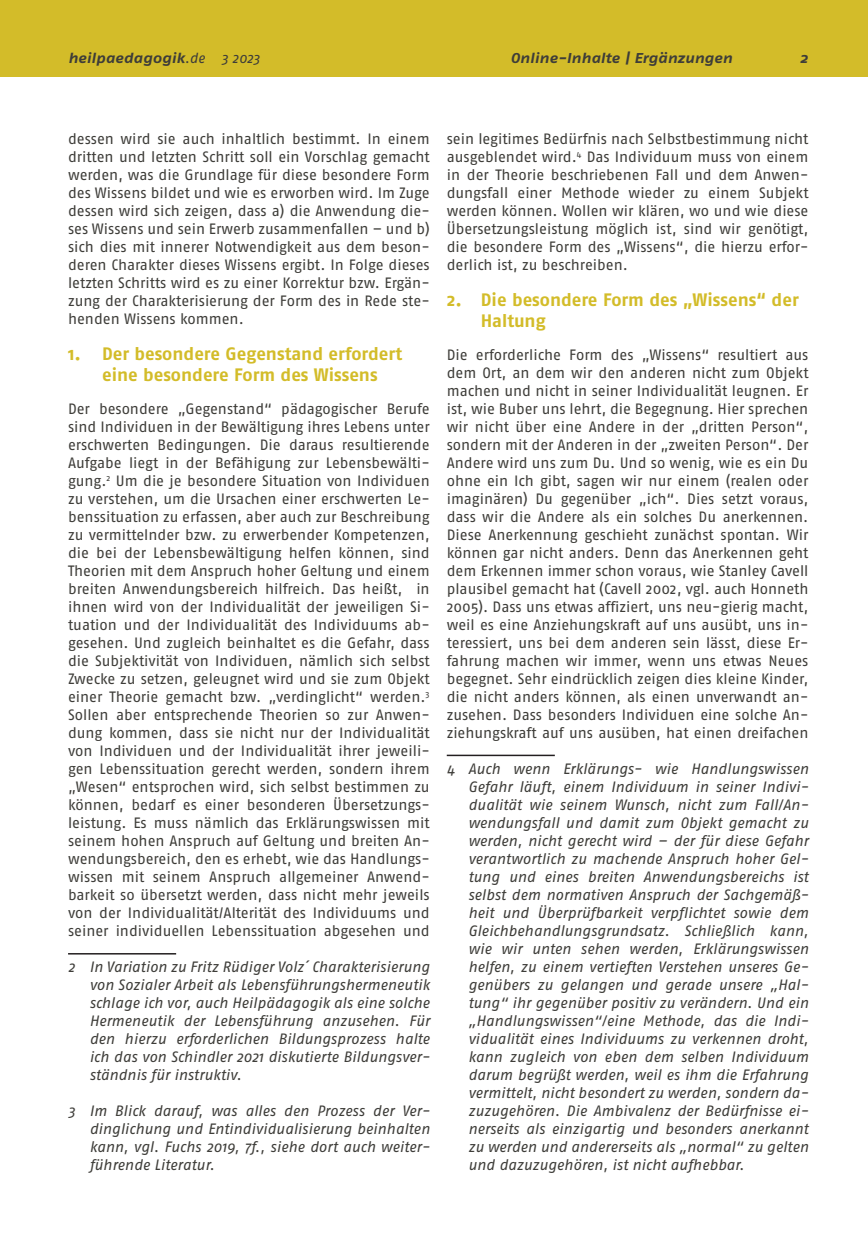
<style>
.page{position:relative;width:868px;height:1242px;background:#fff}
.page>*{position:absolute;margin:0;border:0;box-sizing:border-box;transform-origin:0 0}
.Head_gelb_klein_m__Nr{font:700 18px/21px "Fago No";color:#d3bc29;text-align:center}
.Text{font:15px/18px "Fago No";color:#3e3d39;text-align:justify}
.Fussnote{font:italic 15px/18px "Fago No";color:#3e3d39;text-align:justify}
.t1{font:italic 700 14.25px "Fago Ex";color:#3e3d39}
.s1{font-family:"Fago No";font-weight:400}
</style>
<div class="page">
<div style="left:0;top:0;width:867px;height:77px;background:#d3bc29"></div>
<hr style="left:68px;top:953px;width:108px;height:1px;background:#231f20">
<hr style="left:446px;top:754px;width:108px;height:2px;background:#231f20">
<p class="t1" style="left:68px;top:49px;width:193px">heilpaedagogik<span class="s1">.de 3 2023</span></p>
<p class="t1" style="left:510px;top:49px;width:223px">Online-Inhalte | Ergänzungen</p>
<p class="t1" style="left:799px;top:49px;width:9px">2</p>
<p class="Text" style="left:68px;top:130px;width:363px">dessen wird sie auch inhaltlich bestimmt. In einem dritten und letzten Schritt soll ein Vorschlag gemacht werden, was die Grundlage für diese besondere Form des Wissens bildet und wie es erworben wird. Im Zuge dessen wird sich zeigen, dass a) die Anwendung die&shy;ses Wissens und sein Erwerb zusammenfallen – und b) sich dies mit innerer Notwendigkeit aus dem beson&shy;deren Charakter dieses Wissens ergibt. In Folge dieses letzten Schritts wird es zu einer Korrektur bzw. Ergän&shy;zung der Charakterisierung der Form des in Rede ste&shy;henden Wissens kommen.</p>
<p class="Head_gelb_klein_m__Nr" style="left:68px;top:343px;width:335px">1. Der besondere Gegenstand erfordert eine besondere Form des Wissens</p>
<p class="Text" style="left:68px;top:400px;width:363px">Der besondere „Gegenstand“ pädagogischer Berufe sind Individuen in der Bewältigung ihres Lebens unter erschwerten Bedingungen. Die daraus resultierende Aufgabe liegt in der Befähigung zur Lebensbewälti&shy;gung.<sup>2</sup> Um die je besondere Situation von Individuen zu verstehen, um die Ursachen einer erschwerten Le&shy;benssituation zu erfassen, aber auch zur Beschreibung zu vermittelnder bzw. zu erwerbender Kompetenzen, die bei der Lebensbewältigung helfen können, sind Theorien mit dem Anspruch hoher Geltung und einem breiten Anwendungsbereich hilfreich. Das heißt, in ihnen wird von der Individualität der jeweiligen Si&shy;tuation und der Individualität des Individuums ab&shy;gesehen. Und zugleich beinhaltet es die Gefahr, dass die Subjektivität von Individuen, nämlich sich selbst Zwecke zu setzen, geleugnet wird und sie zum Objekt einer Theorie gemacht bzw. „verdinglicht“ werden.<sup>3<br></sup>Sollen aber entsprechende Theorien so zur Anwen&shy;dung kommen, dass sie nicht nur der Individualität von Individuen und der Individualität ihrer jeweili&shy;gen Lebenssituation gerecht werden, sondern ihrem „Wesen“ entsprochen wird, sich selbst bestimmen zu können, bedarf es einer besonderen Übersetzungs&shy;leistung. Es muss nämlich das Erklärungswissen mit seinem hohen Anspruch auf Geltung und breiten An&shy;wendungsbereich, den es erhebt, wie das Handlungs&shy;wissen mit seinem Anspruch allgemeiner Anwend&shy;barkeit so übersetzt werden, dass nicht mehr jeweils von der Individualität/Alterität des Individuums und seiner individuellen Lebenssituation abgesehen und</p>
<p class="Fussnote" style="left:89px;top:958px;width:342px;text-indent:-21px">2 In Variation zu Fritz Rüdiger Volz´ Charakterisierung von Sozialer Arbeit als Lebensführungshermeneutik schlage ich vor, auch Heilpädagogik als eine solche Hermeneutik der Lebensführung anzusehen. Für den hierzu erforderlichen Bildungsprozess halte ich das von Schindler 2021 diskutierte Bildungsver&shy;ständnis für instruktiv.</p>
<p class="Fussnote" style="left:89px;top:1102px;width:342px;text-indent:-21px">3 Im Blick darauf, was alles den Prozess der Ver&shy;dinglichung und Entindividualisierung beinhalten kann, vgl. Fuchs 2019, 7f., siehe dort auch weiter&shy;führende Literatur.</p>
<p class="Text" style="left:446px;top:130px;width:363px">sein legitimes Bedürfnis nach Selbstbestimmung nicht ausgeblendet wird.<sup>4</sup> Das Individuum muss von einem in der Theorie beschriebenen Fall und dem Anwen&shy;dungsfall einer Methode wieder zu einem Subjekt werden können. Wollen wir klären, wo und wie diese Übersetzungsleistung möglich ist, sind wir genötigt, die besondere Form des „Wissens“, die hierzu erfor&shy;derlich ist, zu beschreiben.</p>
<p class="Head_gelb_klein_m__Nr" style="left:480px;top:289px;width:319px;text-align:left;text-indent:-34px">2. Die besondere Form des „Wissens“ der<br>Haltung</p>
<p class="Text" style="left:446px;top:346px;width:363px">Die erforderliche Form des „Wissens“ resultiert aus dem Ort, an dem wir den anderen nicht zum Objekt machen und nicht in seiner Individualität leugnen. Er ist, wie Buber uns lehrt, die Begegnung. Hier sprechen wir nicht über eine Andere in der „dritten Person“, sondern mit der Anderen in der „zweiten Person“. Der Andere wird uns zum Du. Und so wenig, wie es ein Du ohne ein Ich gibt, sagen wir nur einem (realen oder imaginären) Du gegenüber „ich“. Dies setzt voraus, dass wir die Andere als ein solches Du anerkennen.<br>Diese Anerkennung geschieht zunächst spontan. Wir können gar nicht anders. Denn das Anerkennen geht dem Erkennen immer schon voraus, wie Stanley Cavell plausibel gemacht hat (Cavell 2002, vgl. auch Honneth 2005). Dass uns etwas affiziert, uns neu-gierig macht, weil es eine Anziehungskraft auf uns ausübt, uns in&shy;teressiert, uns bei dem anderen sein lässt, diese Er&shy;fahrung machen wir immer, wenn uns etwas Neues begegnet. Sehr eindrücklich zeigen dies kleine Kinder, die nicht anders können, als einen unverwandt an&shy;zusehen. Dass besonders Individuen eine solche An&shy;ziehungskraft auf uns ausüben, hat einen dreifachen</p>
<p class="Fussnote" style="left:468px;top:760px;width:342px;text-indent:-21px">4 Auch wenn Erklärungs- wie Handlungswissen Gefahr läuft, einem Individuum in seiner Indivi&shy;dualität wie seinem Wunsch, nicht zum Fall/An&shy;wendungsfall und damit zum Objekt gemacht zu werden, nicht gerecht wird – der für diese Gefahr verantwortlich zu machende Anspruch hoher Gel&shy;tung und eines breiten Anwendungsbereichs ist selbst dem normativen Anspruch der Sachgemäß&shy;heit und Überprüfbarkeit verpflichtet sowie dem Gleichbehandlungsgrundsatz. Schließlich kann, wie wir unten sehen werden, Erklärungswissen helfen, zu einem vertieften Verstehen unseres Ge&shy;genübers zu gelangen und gerade unsere „Hal&shy;tung“ ihr gegenüber positiv zu verändern. Und ein „Handlungswissen“/eine Methode, das die Indi&shy;vidualität eines Individuums zu verkennen droht, kann zugleich von eben dem selben Individuum darum begrüßt werden, weil es ihm die Erfahrung vermittelt, nicht besondert zu werden, sondern da&shy;zuzugehören. Die Ambivalenz der Bedürfnisse ei&shy;nerseits als einzigartig und besonders anerkannt zu werden und andererseits als „normal“ zu gelten und dazuzugehören, ist nicht aufhebbar.</p>
</div>
